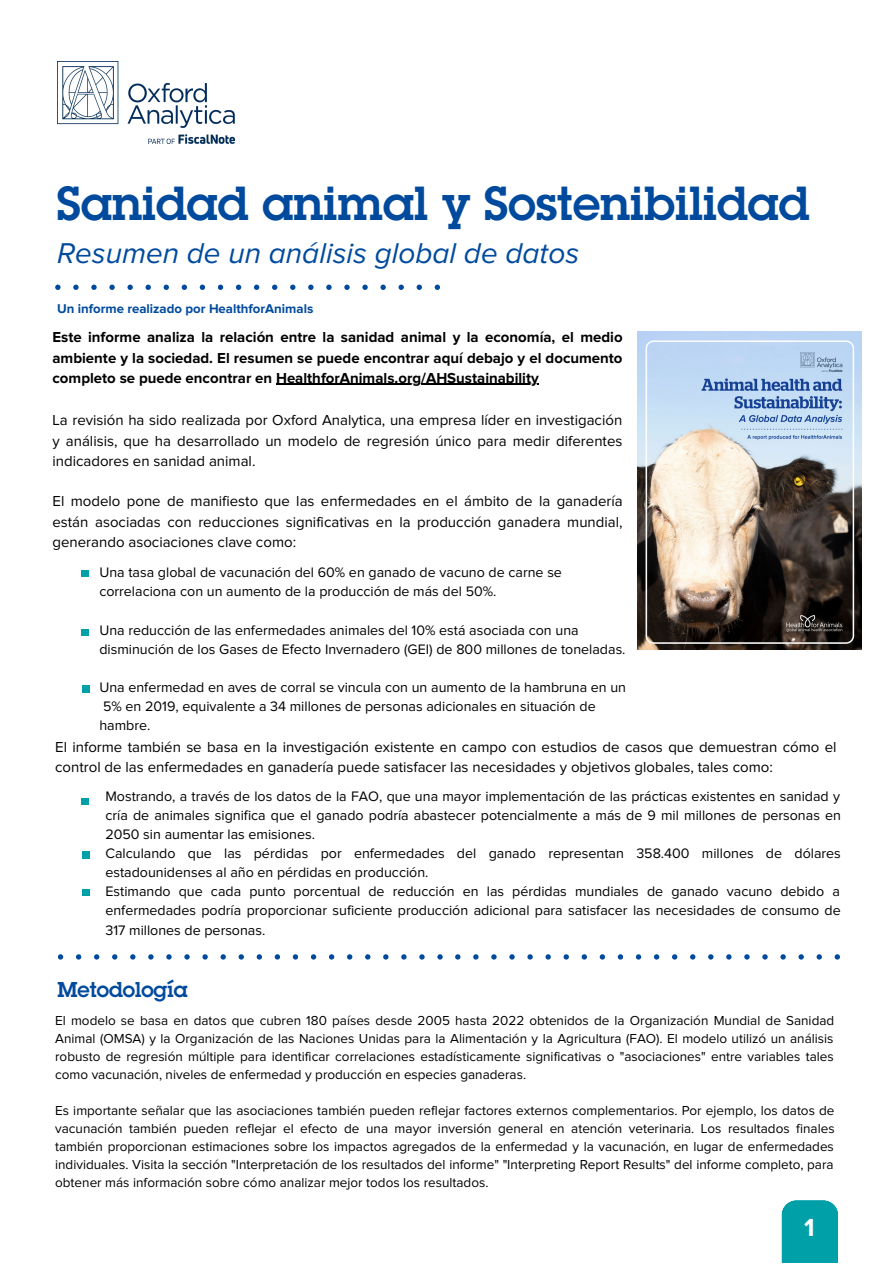
<style>
.page{position:relative;width:893px;height:1264px;background:#fff}
.page>*{position:absolute;margin:0;border:0;box-sizing:border-box;transform-origin:0 0}
.t1{font:600 46.8px "Lubalin Graph Std";color:#004a9d}
.t2{font:italic 29.7px "Proxima Nova";color:#004a9d}
.t3{font:700 25.65px "Proxima Nova";color:#fff}
.t4{font:600 21px "Lubalin Graph Std";color:#004a9d}
.t5{font:15px/20.2px "Proxima Nova";color:#000;text-align:justify}
.t6{font:700 15px/20.2px "Proxima Nova";color:#000;text-align:justify}
.t7{font:14.25px/19px "Proxima Nova";color:#000}
.t8{font:13.5px/18px "Proxima Nova";color:#000;text-align:justify}
.t9{font:700 13.2px "Proxima Nova";color:#004a9d}
</style>
<div class="page">
<svg style="left:55px;top:284px;width:6px;height:6px"></svg>
<svg style="left:73px;top:284px;width:6px;height:6px"></svg>
<svg style="left:91px;top:284px;width:6px;height:6px"></svg>
<svg style="left:109px;top:284px;width:6px;height:6px"></svg>
<svg style="left:127px;top:284px;width:6px;height:6px"></svg>
<svg style="left:145px;top:284px;width:6px;height:6px"></svg>
<svg style="left:163px;top:284px;width:6px;height:6px"></svg>
<svg style="left:182px;top:284px;width:5px;height:6px"></svg>
<svg style="left:200px;top:284px;width:5px;height:6px"></svg>
<svg style="left:218px;top:284px;width:5px;height:6px"></svg>
<svg style="left:236px;top:284px;width:5px;height:6px"></svg>
<svg style="left:254px;top:284px;width:5px;height:6px"></svg>
<svg style="left:272px;top:284px;width:5px;height:6px"></svg>
<svg style="left:290px;top:284px;width:5px;height:6px"></svg>
<svg style="left:308px;top:284px;width:5px;height:6px"></svg>
<svg style="left:326px;top:284px;width:5px;height:6px"></svg>
<svg style="left:344px;top:284px;width:5px;height:6px"></svg>
<svg style="left:362px;top:284px;width:6px;height:6px"></svg>
<svg style="left:380px;top:284px;width:6px;height:6px"></svg>
<svg style="left:398px;top:284px;width:6px;height:6px"></svg>
<svg style="left:416px;top:284px;width:6px;height:6px"></svg>
<svg style="left:434px;top:284px;width:6px;height:6px"></svg>
<img style="left:57px;top:62px;width:178px;height:82px">
<div style="left:82px;top:570px;width:7px;height:7px;background:#00a0a8"></div>
<div style="left:81px;top:629px;width:7px;height:6px;background:#00a0a8"></div>
<div style="left:82px;top:685px;width:7px;height:7px;background:#00a0a8"></div>
<div style="left:781px;top:1200px;width:56px;height:62px;background:#00a0a8"></div>
<img style="left:637px;top:332px;width:224px;height:318px">
<svg style="left:58px;top:954px;width:5px;height:5px"></svg>
<svg style="left:76px;top:954px;width:5px;height:5px"></svg>
<svg style="left:94px;top:954px;width:5px;height:5px"></svg>
<svg style="left:112px;top:954px;width:5px;height:5px"></svg>
<svg style="left:130px;top:954px;width:5px;height:5px"></svg>
<svg style="left:148px;top:954px;width:6px;height:5px"></svg>
<svg style="left:166px;top:954px;width:6px;height:5px"></svg>
<svg style="left:184px;top:954px;width:6px;height:5px"></svg>
<svg style="left:202px;top:954px;width:6px;height:5px"></svg>
<svg style="left:220px;top:954px;width:6px;height:5px"></svg>
<svg style="left:238px;top:954px;width:6px;height:5px"></svg>
<svg style="left:256px;top:954px;width:6px;height:5px"></svg>
<svg style="left:275px;top:954px;width:5px;height:5px"></svg>
<svg style="left:293px;top:954px;width:5px;height:5px"></svg>
<svg style="left:311px;top:954px;width:5px;height:5px"></svg>
<svg style="left:329px;top:954px;width:5px;height:5px"></svg>
<svg style="left:347px;top:954px;width:5px;height:5px"></svg>
<svg style="left:365px;top:954px;width:5px;height:5px"></svg>
<svg style="left:383px;top:954px;width:5px;height:5px"></svg>
<svg style="left:401px;top:954px;width:5px;height:5px"></svg>
<svg style="left:419px;top:954px;width:5px;height:5px"></svg>
<svg style="left:437px;top:954px;width:5px;height:5px"></svg>
<svg style="left:455px;top:954px;width:5px;height:5px"></svg>
<svg style="left:473px;top:954px;width:5px;height:5px"></svg>
<svg style="left:491px;top:954px;width:5px;height:5px"></svg>
<svg style="left:509px;top:954px;width:5px;height:5px"></svg>
<svg style="left:527px;top:954px;width:5px;height:5px"></svg>
<svg style="left:545px;top:954px;width:6px;height:5px"></svg>
<svg style="left:563px;top:954px;width:6px;height:5px"></svg>
<svg style="left:581px;top:954px;width:6px;height:5px"></svg>
<svg style="left:599px;top:954px;width:6px;height:5px"></svg>
<svg style="left:617px;top:954px;width:6px;height:5px"></svg>
<svg style="left:636px;top:954px;width:5px;height:5px"></svg>
<svg style="left:654px;top:954px;width:5px;height:5px"></svg>
<svg style="left:672px;top:954px;width:5px;height:5px"></svg>
<svg style="left:690px;top:954px;width:5px;height:5px"></svg>
<svg style="left:708px;top:954px;width:5px;height:5px"></svg>
<svg style="left:726px;top:954px;width:5px;height:5px"></svg>
<svg style="left:744px;top:954px;width:5px;height:5px"></svg>
<svg style="left:762px;top:954px;width:5px;height:5px"></svg>
<svg style="left:780px;top:954px;width:5px;height:5px"></svg>
<svg style="left:798px;top:954px;width:5px;height:5px"></svg>
<svg style="left:816px;top:954px;width:5px;height:5px"></svg>
<svg style="left:834px;top:954px;width:5px;height:5px"></svg>
<hr style="left:276px;top:384px;width:263px;height:1px;background:#000">
<div style="left:82px;top:798px;width:7px;height:6px;background:#00a0a8"></div>
<div style="left:82px;top:851px;width:7px;height:7px;background:#00a0a8"></div>
<div style="left:83px;top:889px;width:7px;height:6px;background:#00a0a8"></div>
<p class="t1" style="left:57px;top:186px;width:754px">Sanidad animal y Sostenibilidad</p>
<p class="t2" style="left:57px;top:240px;width:523px">Resumen de un análisis global de datos</p>
<p class="t9" style="left:57px;top:303px;width:258px">Un informe realizado por HealthforAnimals</p>
<p class="t6" style="left:52px;top:328px;width:571px">Este informe analiza la relación entre la sanidad animal y la economía, el medio ambiente y la sociedad. El resumen se puede encontrar aquí debajo y el documento completo se puede encontrar en HealthforAnimals.org/AHSustainability</p>
<p class="t5" style="left:52px;top:411px;width:571px">La revisión ha sido realizada por Oxford Analytica, una empresa líder en investigación y análisis, que ha desarrollado un modelo de regresión único para medir diferentes indicadores en sanidad animal.</p>
<p class="t5" style="left:52px;top:492px;width:571px">El modelo pone de manifiesto que las enfermedades en el ámbito de la ganadería están asociadas con reducciones significativas en la producción ganadera mundial, generando asociaciones clave como:</p>
<p class="t7" style="left:99px;top:563px;width:464px">Una tasa global de vacunación del 60% en ganado de vacuno de carne se correlaciona con un aumento de la producción de más del 50%.</p>
<p class="t7" style="left:99px;top:621px;width:527px">Una reducción de las enfermedades animales del 10% está asociada con una disminución de los Gases de Efecto Invernadero (GEI) de 800 millones de toneladas.</p>
<p class="t7" style="left:99px;top:678px;width:528px">Una enfermedad en aves de corral se vincula con un aumento de la hambruna en un<br>5% en 2019, equivalente a 34 millones de personas adicionales en situación de hambre.</p>
<p class="t5" style="left:55px;top:737px;width:783px">El informe también se basa en la investigación existente en campo con estudios de casos que demuestran cómo el control de las enfermedades en ganadería puede satisfacer las necesidades y objetivos globales, tales como:</p>
<p class="t7" style="left:105px;top:787px;width:737px;text-align:justify">Mostrando, a través de los datos de la FAO, que una mayor implementación de las prácticas existentes en sanidad y cría de animales significa que el ganado podría abastecer potencialmente a más de 9 mil millones de personas en 2050 sin aumentar las emisiones.</p>
<p class="t7" style="left:105px;top:844px;width:736px">Calculando que las pérdidas por enfermedades del ganado representan 358.400 millones de dólares estadounidenses al año en pérdidas en producción.</p>
<p class="t7" style="left:105px;top:882px;width:736px;text-align:justify">Estimando que cada punto porcentual de reducción en las pérdidas mundiales de ganado vacuno debido a enfermedades podría proporcionar suficiente producción adicional para satisfacer las necesidades de consumo de 317 millones de personas.</p>
<p class="t4" style="left:57px;top:981px;width:132px">Metodología</p>
<p class="t8" style="left:55px;top:1012px;width:780px">El modelo se basa en datos que cubren 180 países desde 2005 hasta 2022 obtenidos de la Organización Mundial de Sanidad Animal (OMSA) y la Organización de las Naciones Unidas para la Alimentación y la Agricultura (FAO). El modelo utilizó un análisis robusto de regresión múltiple para identificar correlaciones estadísticamente significativas o "asociaciones" entre variables tales como vacunación, niveles de enfermedad y producción en especies ganaderas.</p>
<p class="t8" style="left:55px;top:1102px;width:780px">Es importante señalar que las asociaciones también pueden reflejar factores externos complementarios. Por ejemplo, los datos de vacunación también pueden reflejar el efecto de una mayor inversión general en atención veterinaria. Los resultados finales también proporcionan estimaciones sobre los impactos agregados de la enfermedad y la vacunación, en lugar de enfermedades individuales. Visita la sección "Interpretación de los resultados del informe" "Interpreting Report Results" del informe completo, para obtener más información sobre cómo analizar mejor todos los resultados.</p>
<p class="t3" style="left:804px;top:1215px;width:12px">1</p>
</div>
